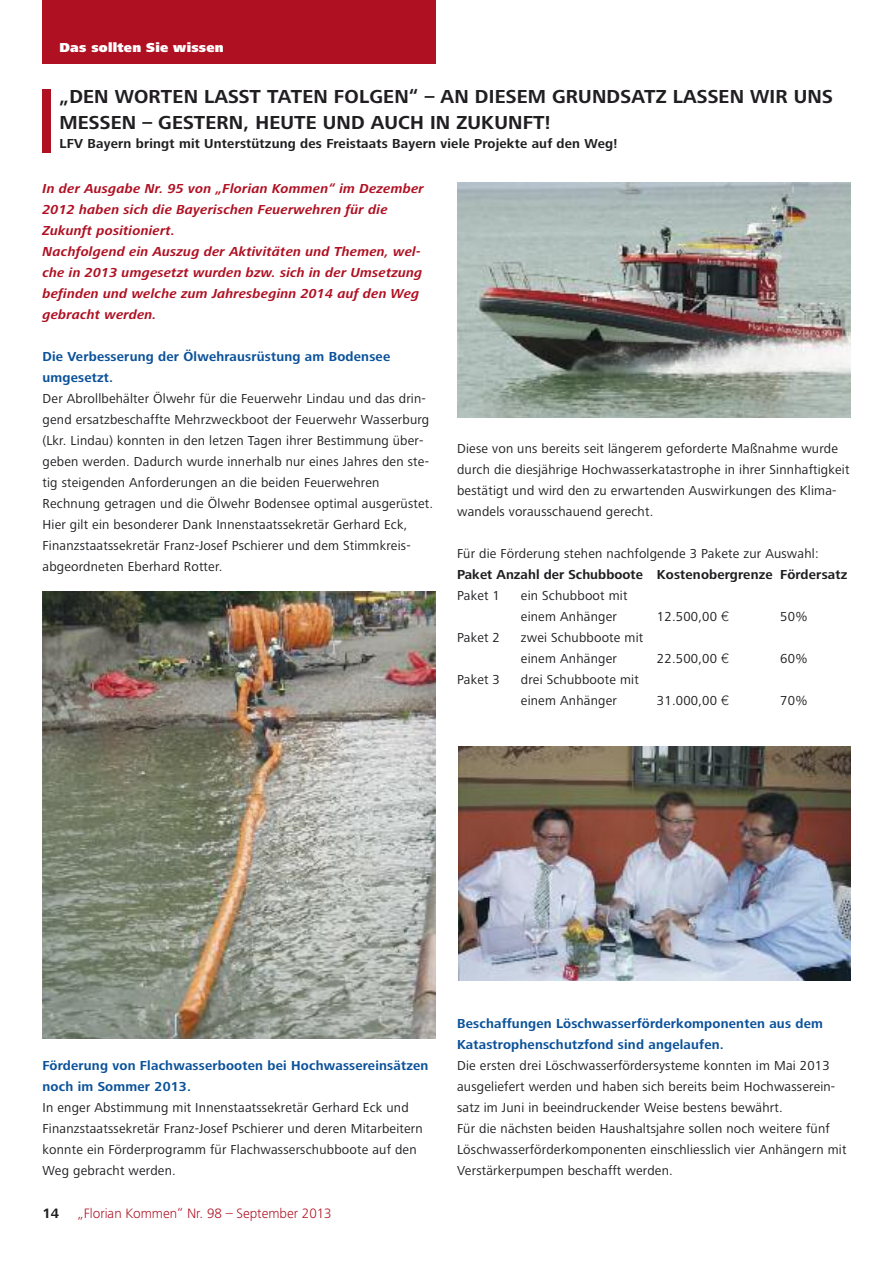
<style>
.page{position:relative;width:893px;height:1263px;background:#fff}
.page>*{position:absolute;margin:0;border:0;box-sizing:border-box;transform-origin:0 0}
.t1{font:700 19.5px/25.5px "Frutiger Next LT";letter-spacing:.01em;color:#201e21}
.t2{font:300 14.1px "Frutiger Next LT";color:#af1123}
.t3{font:700 14.1px "Frutiger Next LT";color:#201e21}
.t4{font:13.5px/21px "Frutiger Next LT";letter-spacing:.015em;color:#201e21}
.t5{font:italic 700 13.5px/21px "Frutiger Next LT";letter-spacing:.015em;color:#af1123}
.t6{font:700 13.5px/21px "Frutiger Next LT";letter-spacing:.015em;color:#0b529a}
.t7{font:700 13.5px "Frutiger Next LT";letter-spacing:.015em;color:#201e21}
.t8{font:900 13.5px "Frutiger Next LT";letter-spacing:.02em;color:#fff}
.s1{font-family:"Linotype Euro Font Gto P"}
</style>
<div class="page">
<div style="left:43px;top:0;width:393px;height:64px;background:#af1123"></div>
<div style="left:43px;top:89px;width:8px;height:64px;background:#af1123"></div>
<img style="left:457px;top:183px;width:393px;height:235px">
<img style="left:43px;top:592px;width:393px;height:446px">
<img style="left:458px;top:746px;width:392px;height:235px">
<p class="t8" style="left:60px;top:43px;width:166px">Das sollten Sie wissen</p>
<h1 class="t1" style="left:60px;top:86px;width:775px">„DEN WORTEN LASST TATEN FOLGEN“ – AN DIESEM GRUNDSATZ LASSEN WIR UNS<br>MESSEN – GESTERN, HEUTE UND AUCH IN ZUKUNFT!</h1>
<p class="t7" style="left:60px;top:139px;width:559px">LFV Bayern bringt mit Unterstützung des Freistaats Bayern viele Projekte auf den Weg!</p>
<p class="t5" style="left:43px;top:179px;width:383px">In der Ausgabe Nr. 95 von „Florian Kommen“ im Dezember 2012 haben sich die Bayerischen Feuerwehren für die Zukunft positioniert.<br>Nachfolgend ein Auszug der Aktivitäten und Themen, wel&shy;che in 2013 umgesetzt wurden bzw. sich in der Umsetzung befinden und welche zum Jahresbeginn 2014 auf den Weg gebracht werden.</p>
<p class="t6" style="left:43px;top:347px;width:349px">Die Verbesserung der Ölwehrausrüstung am Bodensee umgesetzt.</p>
<p class="t4" style="left:43px;top:389px;width:392px">Der Abrollbehälter Ölwehr für die Feuerwehr Lindau und das drin&shy;gend ersatzbeschaffte Mehrzweckboot der Feuerwehr Wasserburg (Lkr. Lindau) konnten in den letzen Tagen ihrer Bestimmung über&shy;geben werden. Dadurch wurde innerhalb nur eines Jahres den ste&shy;tig steigenden Anforderungen an die beiden Feuerwehren Rechnung getragen und die Ölwehr Bodensee optimal ausgerüstet.<br>Hier gilt ein besonderer Dank Innenstaatssekretär Gerhard Eck, Finanzstaatssekretär Franz-Josef Pschierer und dem Stimmkreis&shy;abgeordneten Eberhard Rotter.</p>
<p class="t4" style="left:457px;top:440px;width:394px">Diese von uns bereits seit längerem geforderte Maßnahme wurde durch die diesjährige Hochwasserkatastrophe in ihrer Sinnhaftigkeit bestätigt und wird den zu erwartenden Auswirkungen des Klima&shy;wandels vorausschauend gerecht.</p>
<p class="t4" style="left:457px;top:545px;width:363px">Für die Förderung stehen nachfolgende 3 Pakete zur Auswahl:</p>
<p class="t7" style="left:457px;top:570px;width:392px">Paket Anzahl der Schubboote Kostenobergrenze Fördersatz</p>
<p class="t4" style="left:457px;top:587px;width:44px">Paket 1</p>
<p class="t4" style="left:521px;top:587px;width:108px">ein Schubboot mit einem Anhänger</p>
<p class="t4" style="left:657px;top:608px;width:73px">12.500,00 <span class="s1">C</span></p>
<p class="t4" style="left:780px;top:608px;width:29px">50%</p>
<p class="t4" style="left:457px;top:629px;width:44px">Paket 2</p>
<p class="t4" style="left:521px;top:629px;width:124px">zwei Schubboote mit einem Anhänger</p>
<p class="t4" style="left:457px;top:671px;width:44px">Paket 3</p>
<p class="t4" style="left:521px;top:671px;width:119px">drei Schubboote mit einem Anhänger</p>
<p class="t4" style="left:657px;top:650px;width:73px">22.500,00 <span class="s1">C</span></p>
<p class="t4" style="left:780px;top:650px;width:29px">60%</p>
<p class="t4" style="left:657px;top:692px;width:73px">31.000,00 <span class="s1">C</span></p>
<p class="t4" style="left:780px;top:692px;width:29px">70%</p>
<p class="t6" style="left:43px;top:1057px;width:387px">Förderung von Flachwasserbooten bei Hochwassereinsätzen noch im Sommer 2013.</p>
<p class="t4" style="left:43px;top:1099px;width:382px">In enger Abstimmung mit Innenstaatssekretär Gerhard Eck und Finanzstaatssekretär Franz-Josef Pschierer und deren Mitarbeitern konnte ein Förderprogramm für Flachwasserschubboote auf den Weg gebracht werden.</p>
<p class="t3" style="left:43px;top:1208px;width:18px">14</p>
<p class="t2" style="left:78px;top:1208px;width:256px">„Florian Kommen“ Nr. 98 – September 2013</p>
<p class="t6" style="left:457px;top:1014px;width:367px">Beschaffungen Löschwasserförderkomponenten aus dem<br>Katastrophenschutzfond sind angelaufen.</p>
<p class="t4" style="left:457px;top:1056px;width:391px">Die ersten drei Löschwasserfördersysteme konnten im Mai 2013 ausgeliefert werden und haben sich bereits beim Hochwasserein&shy;satz im Juni in beeindruckender Weise bestens bewährt.<br>Für die nächsten beiden Haushaltsjahre sollen noch weitere fünf Löschwasserförderkomponenten einschliesslich vier Anhängern mit Verstärkerpumpen beschafft werden.</p>
</div>
